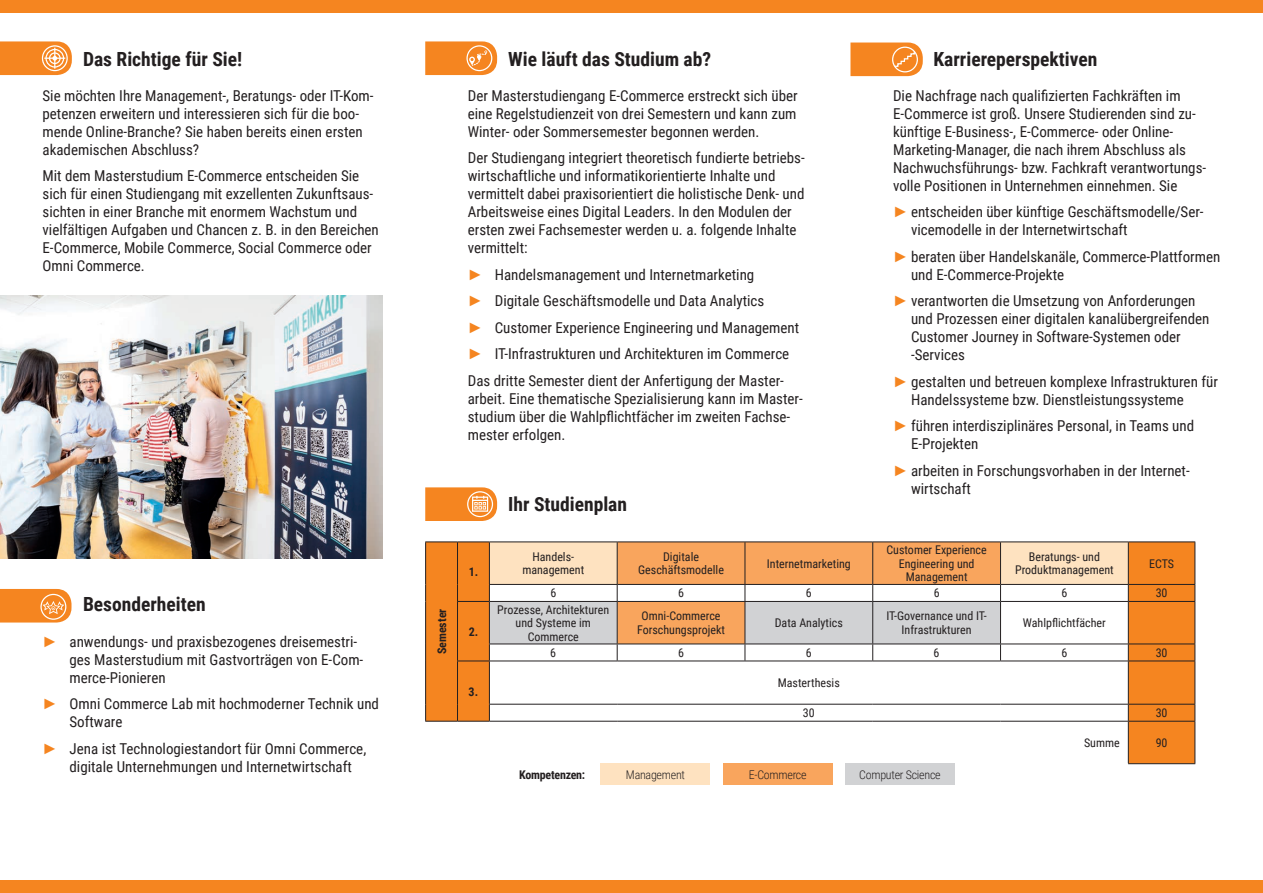
<style>
.page{position:relative;width:1263px;height:893px;background:#fff}
.page>*{position:absolute;margin:0;border:0;box-sizing:border-box;transform-origin:0 0}
.t1{font:700 19.5px "Roboto Condensed";color:#231f20}
.t2{font:15px/18px "Roboto Condensed";color:#231f20}
.t3{font:12px/13.5px "Roboto Condensed";color:#231f20;text-align:center}
.t4{font:300 12px "Roboto Condensed";letter-spacing:-.02em;color:#231f20}
.t5{font:700 12px "Roboto Condensed";letter-spacing:-.02em;color:#231f20}
.t6{font:700 12px "Roboto Condensed";color:#231f20}
.s1{font-family:"Arial";color:#f58520}
</style>
<div class="page">
<div style="left:0;top:0;width:438px;height:13px;background:#f58520"></div>
<div style="left:412px;top:0;width:451px;height:13px;background:#f58520"></div>
<div style="left:831px;top:0;width:432px;height:13px;background:#f58520"></div>
<div style="left:0;top:880px;width:438px;height:13px;background:#f58520"></div>
<div style="left:412px;top:880px;width:451px;height:13px;background:#f58520"></div>
<div style="left:831px;top:880px;width:432px;height:13px;background:#f58520"></div>
<svg style="left:0;top:41px;width:72px;height:34px;background:#f69742"></svg>
<svg style="left:425px;top:41px;width:72px;height:34px;background:#f69339"></svg>
<svg style="left:0;top:589px;width:72px;height:33px;background:#f69239"></svg>
<img style="left:0;top:295px;width:383px;height:264px">
<svg style="left:425px;top:487px;width:72px;height:34px;background:#f69741"></svg>
<svg style="left:850px;top:43px;width:73px;height:33px;background:#f59136"></svg>
<hr style="left:425px;top:541px;width:32px;height:1px;background:#231f20">
<hr style="left:457px;top:541px;width:32px;height:1px;background:#231f20">
<hr style="left:489px;top:541px;width:128px;height:1px;background:#231f20">
<hr style="left:617px;top:541px;width:128px;height:1px;background:#231f20">
<hr style="left:745px;top:541px;width:128px;height:1px;background:#231f20">
<hr style="left:873px;top:541px;width:127px;height:1px;background:#231f20">
<hr style="left:1000px;top:541px;width:128px;height:1px;background:#231f20">
<hr style="left:1128px;top:541px;width:67px;height:1px;background:#231f20">
<svg style="left:425px;top:542px;width:770px;height:222px"></svg>
<hr style="left:425px;top:721px;width:32px;height:1px;background:#231f20">
<hr style="left:457px;top:721px;width:32px;height:1px;background:#231f20">
<hr style="left:489px;top:721px;width:128px;height:1px;background:#231f20">
<hr style="left:617px;top:721px;width:128px;height:1px;background:#231f20">
<hr style="left:745px;top:721px;width:128px;height:1px;background:#231f20">
<hr style="left:873px;top:721px;width:127px;height:1px;background:#231f20">
<hr style="left:1000px;top:721px;width:128px;height:1px;background:#231f20">
<hr style="left:1128px;top:721px;width:67px;height:1px;background:#231f20">
<div style="left:601px;top:764px;width:109px;height:21px;background:#fee2c0"></div>
<div style="left:723px;top:764px;width:109px;height:21px;background:#f9a55d"></div>
<div style="left:845px;top:764px;width:110px;height:21px;background:#d1d2d4"></div>
<h1 class="t1" style="left:83px;top:45px;width:161px">Das Richtige für Sie!</h1>
<p class="t2" style="left:43px;top:86px;width:332px">Sie möchten Ihre Management-, Beratungs- oder IT-Kom&shy;petenzen erweitern und interessieren sich für die boo&shy;mende Online-Branche? Sie haben bereits einen ersten akademischen Abschluss?</p>
<p class="t2" style="left:43px;top:166px;width:338px">Mit dem Masterstudium E-Commerce entscheiden Sie sich für einen Studiengang mit exzellenten Zukunftsaus&shy;sichten in einer Branche mit enormem Wachstum und vielfältigen Aufgaben und Chancen z. B. in den Bereichen E‑Commerce, Mobile Commerce, Social Commerce oder Omni Commerce.</p>
<h1 class="t1" style="left:83px;top:590px;width:124px">Besonderheiten</h1>
<p class="t2" style="left:70px;top:632px;width:295px;text-indent:-27px"><span class="s1">►</span> anwendungs- und praxisbezogenes dreisemestri&shy;ges Masterstudium mit Gastvorträgen von E-Com&shy;merce-Pionieren</p>
<p class="t2" style="left:70px;top:695px;width:311px;text-indent:-27px"><span class="s1">►</span> Omni Commerce Lab mit hochmoderner Technik und<br>Software</p>
<p class="t2" style="left:70px;top:739px;width:298px;text-indent:-27px"><span class="s1">►</span> Jena ist Technologiestandort für Omni Commerce, digitale Unternehmungen und Internetwirtschaft</p>
<p class="t6" style="left:433px;top:654px;width:47px;rotate:-90deg">Semester</p>
<h1 class="t1" style="left:508px;top:45px;width:204px">Wie läuft das Studium ab?</h1>
<p class="t2" style="left:468px;top:86px;width:331px;text-align:justify">Der Masterstudiengang E-Commerce erstreckt sich über eine Regelstudienzeit von drei Semestern und kann zum Winter- oder Sommersemester begonnen werden.</p>
<p class="t2" style="left:468px;top:148px;width:338px">Der Studiengang integriert theoretisch fundierte betriebs&shy;wirtschaftliche und informatikorientierte Inhalte und vermittelt dabei praxisorientiert die holistische Denk- und Arbeitsweise eines Digital Leaders. In den Modulen der ersten zwei Fachsemester werden u. a. folgende Inhalte vermittelt:</p>
<p class="t2" style="left:468px;top:261px;width:333px;line-height:26.5px"><span class="s1">►</span> Handelsmanagement und Internetmarketing<br><span class="s1">►</span> Digitale Geschäftsmodelle und Data Analytics<br><span class="s1">►</span> Customer Experience Engineering und Management <span class="s1">►</span> IT-Infrastrukturen und Architekturen im Commerce Das dritte Semester dient der Anfertigung der Master-</p>
<p class="t2" style="left:468px;top:389px;width:337px">arbeit. Eine thematische Spezialisierung kann im Master&shy;studium über die Wahlpflichtfächer im zweiten Fachse&shy;mester erfolgen.</p>
<p class="t5" style="left:469px;top:563px;width:11px">1.</p>
<h1 class="t1" style="left:508px;top:490px;width:120px">Ihr Studienplan</h1>
<p class="t3" style="left:522px;top:549px;width:63px">Handels&shy;management</p>
<p class="t3" style="left:638px;top:549px;width:87px">Digitale<br>Geschäftsmodelle</p>
<p class="t3" style="left:767px;top:556px;width:85px">Internetmarketing</p>
<h1 class="t1" style="left:933px;top:45px;width:165px">Karriereperspektiven</h1>
<p class="t2" style="left:893px;top:86px;width:315px">Die Nachfrage nach qualifizierten Fachkräften im E-Commerce ist groß. Unsere Studierenden sind zu&shy;künftige E-Business-, E-Commerce- oder Online-Marketing-Manager, die nach ihrem Abschluss als Nachwuchsführungs- bzw. Fachkraft verantwortungs&shy;volle Positionen in Unternehmen einnehmen. Sie</p>
<p class="t2" style="left:911px;top:202px;width:294px;text-indent:-18px"><span class="s1">►</span> entscheiden über künftige Geschäftsmodelle/Ser&shy;vicemodelle in der Internetwirtschaft</p>
<p class="t2" style="left:911px;top:247px;width:311px;text-indent:-18px"><span class="s1">►</span> beraten über Handelskanäle, Commerce-Plattformen und E-Commerce-Projekte</p>
<p class="t2" style="left:911px;top:291px;width:300px;text-indent:-18px"><span class="s1">►</span> verantworten die Umsetzung von Anforderungen und Prozessen einer digitalen kanalübergreifenden Customer Journey in Software-Systemen oder -Services</p>
<p class="t2" style="left:911px;top:372px;width:308px;text-indent:-18px"><span class="s1">►</span> gestalten und betreuen komplexe Infrastrukturen für<br>Handelssysteme bzw. Dienstleistungssysteme</p>
<p class="t2" style="left:911px;top:416px;width:285px;text-indent:-18px"><span class="s1">►</span> führen interdisziplinäres Personal, in Teams und<br>E-Projekten</p>
<p class="t2" style="left:911px;top:461px;width:280px;text-indent:-18px"><span class="s1">►</span> arbeiten in Forschungsvorhaben in der Internet&shy;wirtschaft</p>
<p class="t3" style="left:886px;top:543px;width:102px">Customer Experience<br>Engineering und<br>Management</p>
<p class="t3" style="left:1015px;top:549px;width:100px">Beratungs- und<br>Produktmanagement</p>
<p class="t3" style="left:1149px;top:556px;width:26px">ECTS</p>
<p class="t5" style="left:469px;top:623px;width:11px">2.</p>
<p class="t5" style="left:469px;top:683px;width:11px">3.</p>
<p class="t3" style="left:550px;top:586px;width:7px">6</p>
<p class="t3" style="left:678px;top:586px;width:7px">6</p>
<p class="t3" style="left:806px;top:586px;width:7px">6</p>
<p class="t3" style="left:934px;top:586px;width:7px">6</p>
<p class="t3" style="left:1061px;top:586px;width:7px">6</p>
<p class="t3" style="left:1156px;top:586px;width:13px">30</p>
<p class="t3" style="left:497px;top:602px;width:113px">Prozesse, Architekturen und Systeme im<br>Commerce</p>
<p class="t3" style="left:637px;top:609px;width:89px">Omni-Commerce<br>Forschungsprojekt</p>
<p class="t3" style="left:775px;top:616px;width:70px">Data Analytics</p>
<p class="t3" style="left:886px;top:609px;width:102px">IT-Governance und IT-<br>Infrastrukturen</p>
<p class="t3" style="left:1023px;top:616px;width:84px">Wahlpflichtfächer</p>
<p class="t3" style="left:550px;top:645px;width:7px">6</p>
<p class="t3" style="left:678px;top:645px;width:7px">6</p>
<p class="t3" style="left:806px;top:645px;width:7px">6</p>
<p class="t3" style="left:934px;top:645px;width:7px">6</p>
<p class="t3" style="left:1061px;top:645px;width:7px">6</p>
<p class="t3" style="left:1156px;top:645px;width:13px">30</p>
<p class="t3" style="left:778px;top:676px;width:64px">Masterthesis</p>
<p class="t3" style="left:803px;top:706px;width:13px">30</p>
<p class="t3" style="left:1156px;top:706px;width:13px">30</p>
<p class="t3" style="left:1084px;top:735px;width:37px">Summe</p>
<p class="t3" style="left:1156px;top:735px;width:13px">90</p>
<p class="t5" style="left:519px;top:766px;width:68px">Kompetenzen:</p>
<p class="t4" style="left:626px;top:766px;width:61px">Management</p>
<p class="t4" style="left:749px;top:766px;width:59px">E-Commerce</p>
<p class="t4" style="left:859px;top:766px;width:83px">Computer Science</p>
</div>
